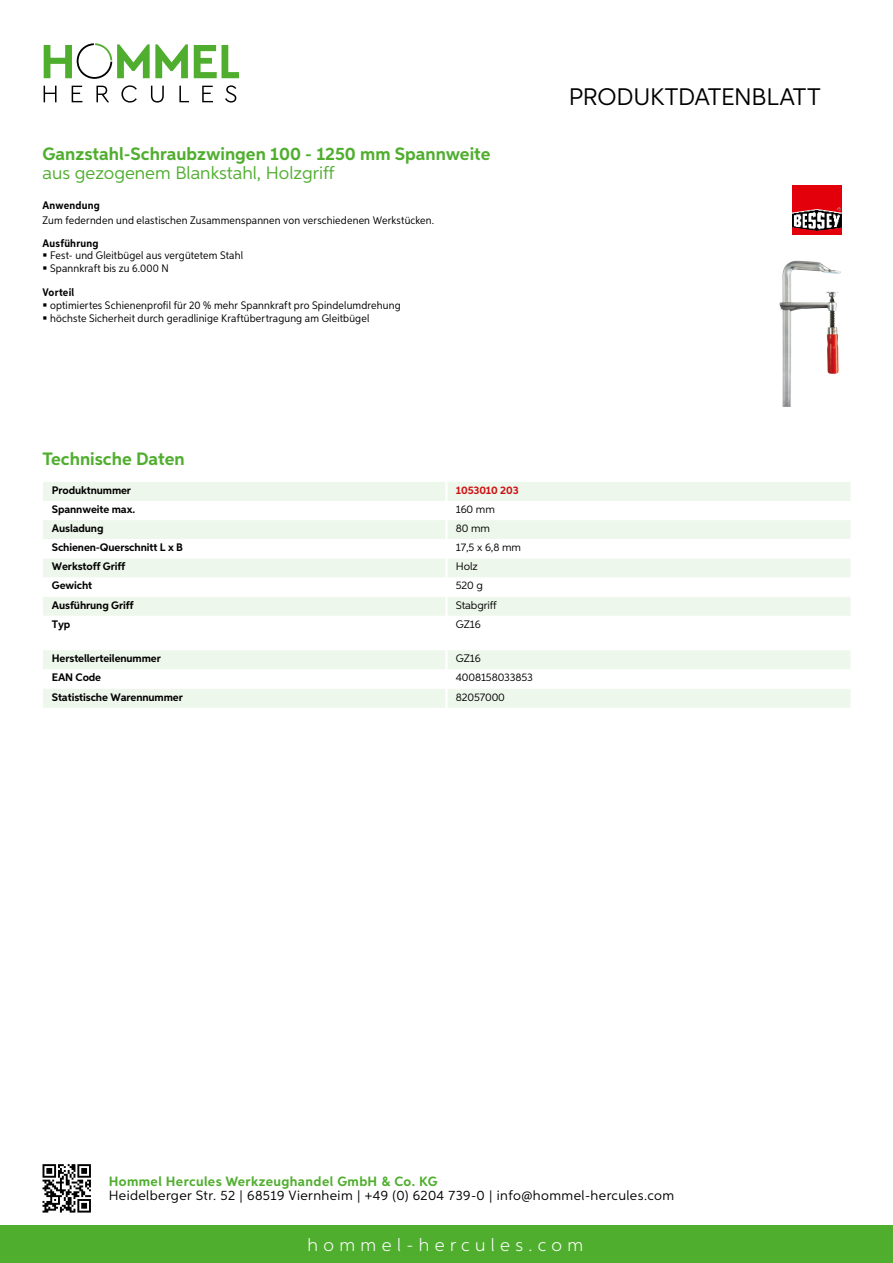
<style>
.page{position:relative;width:893px;height:1263px;background:#fff}
.page>*{position:absolute;margin:0;border:0;box-sizing:border-box;transform-origin:0 0}
.t1{font:24px "Aspira";letter-spacing:-.01em;color:#000}
.t2{font:700 18px "Aspira";color:#50ae2f}
.t3{font:18px "Aspira";color:#50ae2f}
.t4{font:300 18px "Aspira";letter-spacing:.3em;color:#fff}
.t5{font:13.5px "Aspira";letter-spacing:.03em;color:#000}
.t6{font:700 13.5px "Aspira";letter-spacing:.03em;color:#50ae2f}
.t7{font:10.95px/12.8px "Aspira Nar";letter-spacing:.015em;color:#000}
.t8{font:700 10.95px "Aspira";letter-spacing:-.01em;color:#000}
.t9{font:10.95px "Aspira";letter-spacing:-.01em;color:#000}
.t10{font:700 10.95px "Aspira Nar";letter-spacing:.02em;color:#000}
.t11{font:700 10.95px "Aspira";letter-spacing:-.01em;color:#cd1013}
</style>
<div class="page">
<div style="left:0;top:1226px;width:893px;height:37px;background:#50ae2f"></div>
<svg style="left:43px;top:1164px;width:48px;height:48px"></svg>
<svg style="left:194px;top:45px;width:45px;height:33px"></svg>
<svg style="left:44px;top:43px;width:144px;height:36px"></svg>
<svg style="left:44px;top:86px;width:13px;height:16px"></svg>
<svg style="left:72px;top:86px;width:10px;height:16px"></svg>
<svg style="left:96px;top:86px;width:13px;height:16px"></svg>
<svg style="left:121px;top:85px;width:16px;height:18px"></svg>
<svg style="left:151px;top:86px;width:13px;height:17px"></svg>
<svg style="left:179px;top:86px;width:10px;height:16px"></svg>
<svg style="left:202px;top:86px;width:11px;height:16px"></svg>
<svg style="left:225px;top:85px;width:11px;height:18px"></svg>
<div style="left:43px;top:482px;width:807px;height:19px;background:#eef7eb"></div>
<svg style="left:43px;top:520px;width:807px;height:96px;fill:#eef7eb"></svg>
<hr style="left:445px;top:482px;width:3px;height:19px;background:#fff">
<hr style="left:445px;top:520px;width:3px;height:19px;background:#fff">
<hr style="left:445px;top:539px;width:3px;height:19px;background:#fff">
<hr style="left:445px;top:558px;width:3px;height:19px;background:#fff">
<hr style="left:445px;top:577px;width:3px;height:20px;background:#fff">
<hr style="left:445px;top:597px;width:3px;height:19px;background:#fff">
<svg style="left:43px;top:650px;width:807px;height:58px"></svg>
<hr style="left:445px;top:689px;width:3px;height:19px;background:#fff">
<img style="left:779px;top:263px;width:60px;height:144px">
<div style="left:792px;top:185px;width:50px;height:50px;background:#e3000b"></div>
<img style="left:792px;top:207px;width:50px;height:24px">
<h2 class="t2" style="left:43px;top:142px;width:450px">Ganzstahl-Schraubzwingen 100 - 1250 mm Spannweite</h2>
<h2 class="t3" style="left:43px;top:162px;width:294px">aus gezogenem Blankstahl, Holzgriff</h2>
<p class="t10" style="left:43px;top:199px;width:59px">Anwendung</p>
<p class="t7" style="left:43px;top:214px;width:393px">Zum federnden und elastischen Zusammenspannen von verschiedenen Werkstücken.</p>
<p class="t10" style="left:43px;top:236px;width:58px">Ausführung</p>
<p class="t7" style="left:50px;top:249px;width:194px">Fest- und Gleitbügel aus vergütetem Stahl<br>Spannkraft bis zu 6.000 N</p>
<p class="t10" style="left:43px;top:286px;width:33px">Vorteil</p>
<p class="t7" style="left:50px;top:299px;width:352px">optimiertes Schienenprofil für 20 % mehr Spannkraft pro Spindelumdrehung höchste Sicherheit durch geradlinige Kraftübertragung am Gleitbügel</p>
<h1 class="t1" style="left:569px;top:82px;width:253px">Produktdatenblatt</h1>
<h2 class="t2" style="left:43px;top:448px;width:144px">Technische Daten</h2>
<p class="t8" style="left:52px;top:483px;width:81px">Produktnummer</p>
<p class="t11" style="left:456px;top:483px;width:64px">1053010 203</p>
<p class="t8" style="left:52px;top:502px;width:85px">Spannweite max.</p>
<p class="t9" style="left:456px;top:502px;width:41px">160 mm</p>
<p class="t8" style="left:52px;top:521px;width:53px">Ausladung</p>
<p class="t9" style="left:456px;top:522px;width:36px">80 mm</p>
<p class="t8" style="left:52px;top:541px;width:133px">Schienen-Querschnitt L x B</p>
<p class="t9" style="left:456px;top:541px;width:67px">17,5 x 6,8 mm</p>
<p class="t8" style="left:52px;top:560px;width:75px">Werkstoff Griff</p>
<p class="t9" style="left:456px;top:560px;width:23px">Holz</p>
<p class="t8" style="left:52px;top:579px;width:42px">Gewicht</p>
<p class="t9" style="left:456px;top:579px;width:29px">520 g</p>
<p class="t8" style="left:52px;top:598px;width:83px">Ausführung Griff</p>
<p class="t9" style="left:456px;top:598px;width:43px">Stabgriff</p>
<p class="t8" style="left:52px;top:617px;width:20px">Typ</p>
<p class="t9" style="left:456px;top:617px;width:26px">GZ16</p>
<p class="t8" style="left:52px;top:652px;width:111px">Herstellerteilenummer</p>
<p class="t9" style="left:456px;top:652px;width:26px">GZ16</p>
<p class="t8" style="left:52px;top:671px;width:51px">EAN Code</p>
<p class="t9" style="left:456px;top:671px;width:79px">4008158033853</p>
<p class="t8" style="left:52px;top:690px;width:132px">Statistische Warennummer</p>
<p class="t9" style="left:456px;top:690px;width:51px">82057000</p>
<p class="t6" style="left:109px;top:1172px;width:330px">Hommel Hercules Werkzeughandel GmbH &amp; Co. KG</p>
<p class="t5" style="left:109px;top:1187px;width:567px">Heidelberger Str. 52 | 68519 Viernheim | +49 (0) 6204 739-0 | info@hommel-hercules.com</p>
<h2 class="t4" style="left:307px;top:1234px;width:277px">hommel-hercules.com</h2>
</div>
